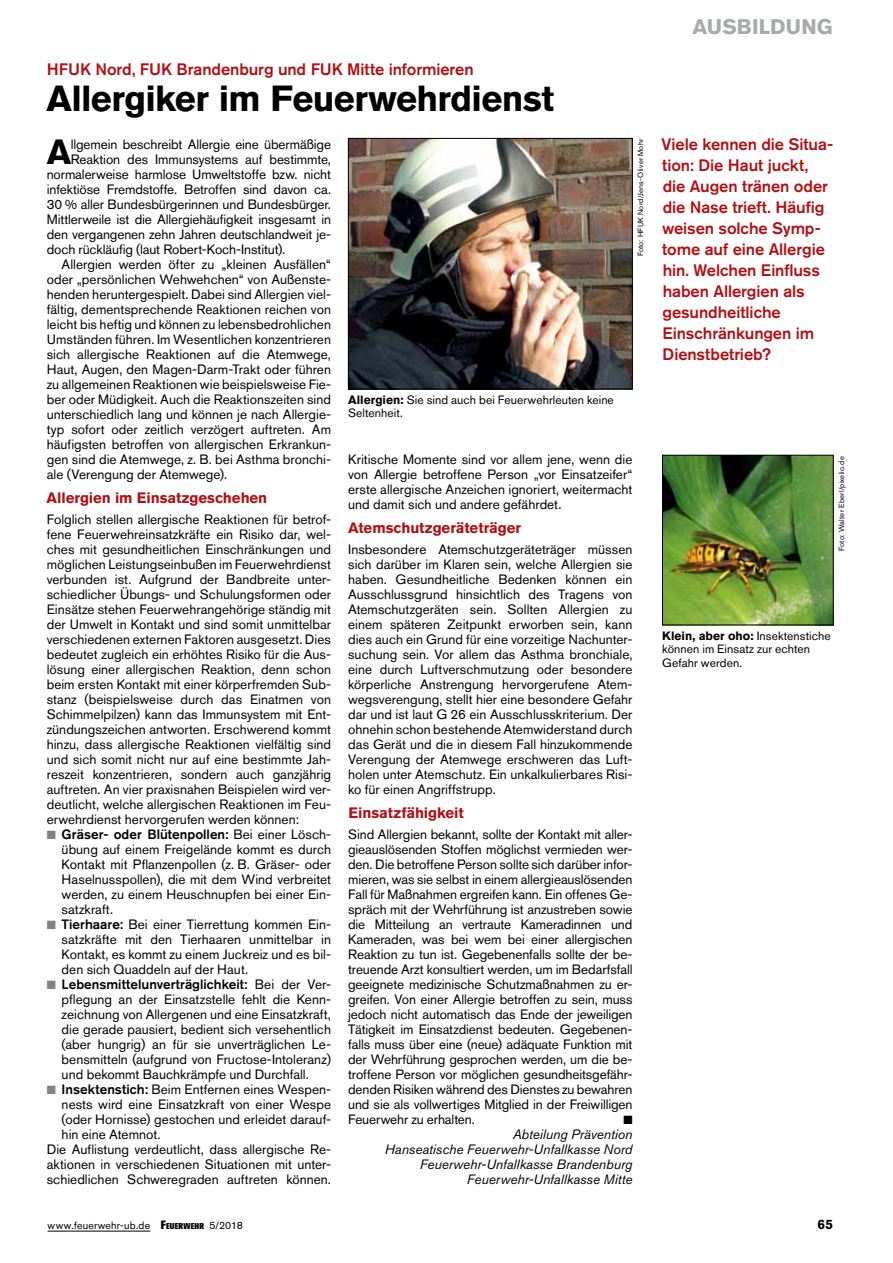
<style>
.page{position:relative;width:893px;height:1263px;background:#fff}
.page>*{position:absolute;margin:0;border:0;box-sizing:border-box;transform-origin:0 0}
.t1{font:700 36px "Akzidenz Grotesk BQ";letter-spacing:-.015em;color:#000}
.t2{font:700 34.8px "Akzidenz Grotesk BQ";color:#000}
.t3{font:700 21px "Akzidenz Grotesk BQ";letter-spacing:.01em;color:#a7a9ac}
.t4{font:500 16.5px/21px "Akzidenz Grotesk BQ";letter-spacing:-.005em;color:#b11116}
.t5{font:700 15px "Akzidenz Grotesk BQ";letter-spacing:-.005em;color:#b11116}
.t6{font:13.5px/15px "Akzidenz Grotesk BQ";color:#000;text-align:justify}
.t7{font:italic 13.5px/15px "Akzidenz Grotesk BQ";color:#000;text-align:right}
.t8{font:700 13.5px "Akzidenz Grotesk BQ";color:#000}
.t9{font:12px/13.5px "Akzidenz Grotesk BQ";letter-spacing:.005em;color:#000}
.t10{font:12px "Zapf Dingbats ITC";color:#000}
.t11{font:10.5px "Akzidenz Grotesk BQ";letter-spacing:.02em;color:#000}
.t12{font:7.5px "Akzidenz Grotesk BQ";letter-spacing:.03em;color:#000}
.s1{color:#808285}
.s2{font-weight:500}
.s3{font-weight:700}
.s4{font-weight:800;font-size:12px}
.s5{font-weight:800;font-size:8.4px}
</style>
<div class="page">
<hr style="left:48px;top:1231px;width:102px;height:1px;background:#000">
<img style="left:350px;top:140px;width:280px;height:247px">
<div style="left:348px;top:138px;width:284px;height:251px;border:1px solid #000"></div>
<img style="left:664px;top:457px;width:167px;height:166px">
<div style="left:662px;top:455px;width:171px;height:170px;border:1px solid #000"></div>
<p class="t4" style="left:47px;top:59px;width:428px">HFUK Nord, FUK Brandenburg und FUK Mitte informieren</p>
<h1 class="t1" style="left:46px;top:78px;width:509px">Allergiker im Feuerwehrdienst</h1>
<h2 class="t2" style="left:47px;top:132px;width:26px">A</h2>
<p class="t6" style="left:71px;top:137px;width:262px">llgemein beschreibt Allergie eine übermäßige</p>
<p class="t6" style="left:71px;top:152px;width:262px">Reaktion des Immunsystems auf bestimmte,</p>
<p class="t6" style="left:47px;top:167px;width:286px">normalerweise harmlose Umweltstoffe bzw. nicht</p>
<p class="t6" style="left:47px;top:182px;width:286px">infektiöse Fremdstoffe. Betroffen sind davon ca.</p>
<p class="t6" style="left:47px;top:197px;width:286px">30 % aller Bundesbürgerinnen und Bundesbürger.</p>
<p class="t6" style="left:47px;top:212px;width:286px">Mittlerweile ist die Allergiehäufigkeit insgesamt in</p>
<p class="t6" style="left:47px;top:227px;width:286px">den vergangenen zehn Jahren deutschlandweit je-</p>
<p class="t6" style="left:47px;top:242px;width:240px">doch rückläufig (laut Robert-Koch-Institut).</p>
<p class="t6" style="left:62px;top:257px;width:271px">Allergien werden öfter zu „kleinen Ausfällen“</p>
<p class="t6" style="left:47px;top:272px;width:286px">oder „persönlichen Wehwehchen“ von Außenste-</p>
<p class="t6" style="left:47px;top:287px;width:286px">henden heruntergespielt. Dabei sind Allergien viel-</p>
<p class="t6" style="left:47px;top:302px;width:286px">fältig, dementsprechende Reaktionen reichen von</p>
<p class="t6" style="left:47px;top:317px;width:286px">leicht bis heftig und können zu lebensbedrohlichen</p>
<p class="t6" style="left:47px;top:332px;width:286px">Umständen führen. Im Wesentlichen konzentrieren</p>
<p class="t6" style="left:47px;top:347px;width:286px">sich allergische Reaktionen auf die Atemwege,</p>
<p class="t6" style="left:47px;top:362px;width:286px">Haut, Augen, den Magen-Darm-Trakt oder führen</p>
<p class="t6" style="left:47px;top:377px;width:286px">zu allgemeinen Reaktionen wie beispielsweise Fie-</p>
<p class="t6" style="left:47px;top:392px;width:286px">ber oder Müdigkeit. Auch die Reaktionszeiten sind</p>
<p class="t6" style="left:47px;top:407px;width:286px">unterschiedlich lang und können je nach Allergie-</p>
<p class="t6" style="left:47px;top:422px;width:286px">typ sofort oder zeitlich verzögert auftreten. Am</p>
<p class="t6" style="left:47px;top:437px;width:286px">häufigsten betroffen von allergischen Erkrankun-</p>
<p class="t6" style="left:47px;top:452px;width:286px">gen sind die Atemwege, z. B. bei Asthma bronchi-</p>
<p class="t6" style="left:47px;top:467px;width:182px">ale (Verengung der Atemwege).</p>
<p class="t5" style="left:47px;top:489px;width:222px">Allergien im Einsatzgeschehen</p>
<p class="t6" style="left:47px;top:512px;width:286px">Folglich stellen allergische Reaktionen für betrof&shy;fene Feuerwehreinsatzkräfte ein Risiko dar, wel&shy;ches mit gesundheitlichen Einschränkungen und möglichen Leistungseinbußen im Feuerwehrdienst verbunden ist. Aufgrund der Bandbreite unter&shy;schiedlicher Übungs- und Schulungsformen oder Einsätze stehen Feuerwehrangehörige ständig mit der Umwelt in Kontakt und sind somit unmittelbar verschiedenen externen Faktoren ausgesetzt. Dies bedeutet zugleich ein erhöhtes Risiko für die Aus&shy;lösung einer allergischen Reaktion, denn schon beim ersten Kontakt mit einer körperfremden Sub&shy;stanz (beispielsweise durch das Einatmen von Schimmelpilzen) kann das Immunsystem mit Ent&shy;zündungszeichen antworten. Erschwerend kommt hinzu, dass allergische Reaktionen vielfältig sind und sich somit nicht nur auf eine bestimmte Jah&shy;reszeit konzentrieren, sondern auch ganzjährig auftreten. An vier praxisnahen Beispielen wird ver&shy;deutlicht, welche allergischen Reaktionen im Feu&shy;erwehrdienst hervorgerufen werden können:</p>
<p class="t6" style="left:62px;top:827px;width:271px;text-indent:-15px"><span class="s1">■</span> <span class="s2">Gräser- oder Blütenpollen:</span> Bei einer Lösch&shy;übung auf einem Freigelände kommt es durch Kontakt mit Pflanzenpollen (z. B. Gräser- oder Haselnusspollen), die mit dem Wind verbreitet werden, zu einem Heuschnupfen bei einer Ein&shy;satzkraft.</p>
<p class="t6" style="left:62px;top:917px;width:271px;text-indent:-15px"><span class="s1">■</span> <span class="s2">Tierhaare:</span> Bei einer Tierrettung kommen Ein&shy;satzkräfte mit den Tierhaaren unmittelbar in Kontakt, es kommt zu einem Juckreiz und es bil&shy;den sich Quaddeln auf der Haut.</p>
<p class="t6" style="left:62px;top:977px;width:271px;text-indent:-15px"><span class="s1">■</span> <span class="s2">Lebensmittelunverträglichkeit:</span> Bei der Ver&shy;pflegung an der Einsatzstelle fehlt die Kenn&shy;zeichnung von Allergenen und eine Einsatzkraft, die gerade pausiert, bedient sich versehentlich (aber hungrig) an für sie unverträglichen Le&shy;bensmitteln (aufgrund von Fructose-Intoleranz) und bekommt Bauchkrämpfe und Durchfall.</p>
<p class="t6" style="left:47px;top:1082px;width:286px"><span class="s1">■</span> <span class="s2">Insektenstich:</span> Beim Entfernen eines Wespen-</p>
<p class="t6" style="left:62px;top:1097px;width:271px">nests wird eine Einsatzkraft von einer Wespe</p>
<p class="t6" style="left:62px;top:1112px;width:271px">(oder Hornisse) gestochen und erleidet darauf-</p>
<p class="t6" style="left:62px;top:1127px;width:100px">hin eine Atemnot.</p>
<p class="t6" style="left:47px;top:1142px;width:285px">Die Auflistung verdeutlicht, dass allergische Re-</p>
<p class="t6" style="left:47px;top:1157px;width:286px">aktionen in verschiedenen Situationen mit unter-</p>
<p class="t6" style="left:47px;top:1172px;width:286px">schiedlichen Schweregraden auftreten können.</p>
<p class="t12" style="left:636px;top:256px;width:119px;rotate:-90deg">Foto: HFUK Nord/Jens-Oliver Mohr</p>
<p class="t9" style="left:348px;top:393px;width:267px"><span class="s3">Allergien:</span> Sie sind auch bei Feuerwehrleuten keine<br>Seltenheit.</p>
<p class="t6" style="left:348px;top:452px;width:286px">Kritische Momente sind vor allem jene, wenn die von Allergie betroffene Person „vor Einsatzeifer“ erste allergische Anzeichen ignoriert, weitermacht und damit sich und andere gefährdet.</p>
<p class="t5" style="left:348px;top:519px;width:175px">Atemschutzgeräteträger</p>
<p class="t6" style="left:348px;top:542px;width:286px">Insbesondere Atemschutzgeräteträger müssen sich darüber im Klaren sein, welche Allergien sie haben. Gesundheitliche Bedenken können ein Ausschlussgrund hinsichtlich des Tragens von Atemschutzgeräten sein. Sollten Allergien zu einem späteren Zeitpunkt erworben sein, kann dies auch ein Grund für eine vorzeitige Nachunter&shy;suchung sein. Vor allem das Asthma bronchiale, eine durch Luftverschmutzung oder besondere körperliche Anstrengung hervorgerufene Atem&shy;wegsverengung, stellt hier eine besondere Gefahr dar und ist laut G 26 ein Ausschlusskriterium. Der ohnehin schon bestehende Atemwiderstand durch das Gerät und die in diesem Fall hinzukommende Verengung der Atemwege erschweren das Luft&shy;holen unter Atemschutz. Ein unkalkulierbares Risi&shy;ko für einen Angriffstrupp.</p>
<p class="t5" style="left:348px;top:804px;width:117px">Einsatzfähigkeit</p>
<p class="t6" style="left:348px;top:827px;width:286px">Sind Allergien bekannt, sollte der Kontakt mit aller&shy;gieauslösenden Stoffen möglichst vermieden wer&shy;den. Die betroffene Person sollte sich darüber infor&shy;mieren, was sie selbst in einem allergieauslösenden Fall für Maßnahmen ergreifen kann. Ein offenes Ge&shy;spräch mit der Wehrführung ist anzustreben sowie die Mitteilung an vertraute Kameradinnen und Kameraden, was bei wem bei einer allergischen Reaktion zu tun ist. Gegebenenfalls sollte der be&shy;treuende Arzt konsultiert werden, um im Bedarfsfall geeignete medizinische Schutzmaßnahmen zu er&shy;greifen. Von einer Allergie betroffen zu sein, muss jedoch nicht automatisch das Ende der jeweiligen Tätigkeit im Einsatzdienst bedeuten. Gegebenen&shy;falls muss über eine (neue) adäquate Funktion mit der Wehrführung gesprochen werden, um die be&shy;troffene Person vor möglichen gesundheitsgefähr&shy;denden Risiken während des Dienstes zu bewahren und sie als vollwertiges Mitglied in der Freiwilligen Feuerwehr zu erhalten.</p>
<p class="t10" style="left:623px;top:1114px;width:11px">■</p>
<p class="t7" style="left:385px;top:1127px;width:249px">Abteilung Prävention<br>Hanseatische Feuerwehr-Unfallkasse Nord Feuerwehr-Unfallkasse Brandenburg Feuerwehr-Unfallkasse Mitte</p>
<h3 class="t3" style="left:692px;top:15px;width:142px">Ausbildung</h3>
<p class="t4" style="left:662px;top:133px;width:173px">Viele kennen die Situa&shy;tion: Die Haut juckt, die Augen tränen oder die Nase trieft. Häufig weisen solche Symp&shy;tome auf eine Allergie hin. Welchen Einfluss haben Allergien als gesundheitliche<br>Einschränkungen im<br>Dienstbetrieb?</p>
<p class="t12" style="left:837px;top:551px;width:96px;rotate:-90deg">Foto: Walter Eberl/pixelio.de</p>
<p class="t9" style="left:662px;top:629px;width:170px"><span class="s3">Klein, aber oho:</span> Insektenstiche können im Einsatz zur echten<br>Gefahr werden.</p>
<p class="t11" style="left:48px;top:1219px;width:197px">www.feuerwehr-ub.de <span class="s4">F</span><span class="s5">EUERWEHR</span> 5/2018</p>
<p class="t8" style="left:818px;top:1217px;width:17px">65</p>
</div>
